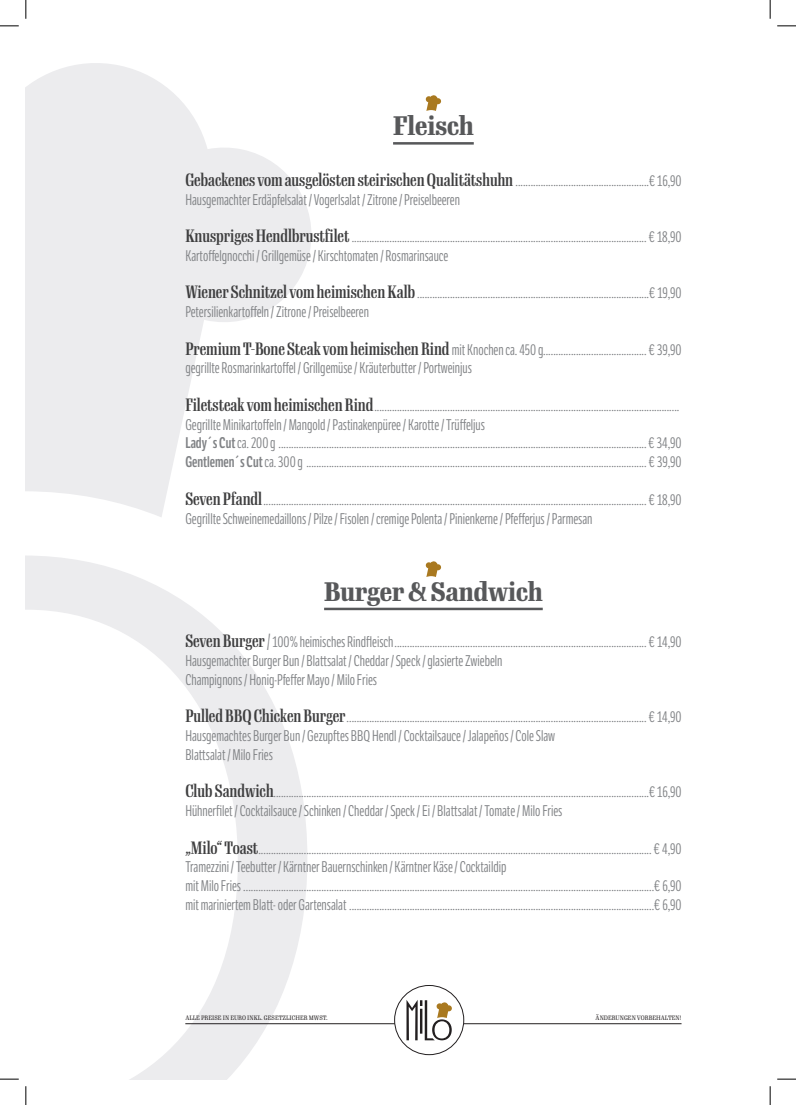
<style>
.page{position:relative;width:796px;height:1105px;background:#fff}
.page>*{position:absolute;margin:0;border:0;box-sizing:border-box;transform-origin:0 0}
.t1{font:700 26.25px "Gimlet Display Condensed";color:#57585a}
.t2{font:15px/18.8px "LFT Etica Compressed";color:#808285}
.t3{font:6.25px "Gimlet Text Compressed";color:#231f20}
.s1{font-family:"Gimlet Display Compressed";font-weight:500;font-size:17.5px;color:#3e3e3f}
.s2{font-weight:600}
.s3{font-family:"Gimlet Display Compressed";font-weight:500;font-size:17.5px}
</style>
<div class="page">
<svg style="left:26px;top:556px;width:281px;height:522px"></svg>
<svg style="left:26px;top:63px;width:285px;height:454px;fill:#ececee"></svg>
<div style="left:394px;top:984px;width:70px;height:70px;border:1px solid #231f20;border-radius:50%"></div>
<hr style="left:185px;top:1023px;width:210px;height:1px;background:#231f20">
<hr style="left:463px;top:1023px;width:218px;height:1px;background:#231f20">
<svg style="left:406px;top:1000px;width:46px;height:39px"></svg>
<hr style="left:420px;top:1008px;width:2px;height:25px;background:#231f20">
<hr style="left:393px;top:142px;width:81px;height:2px;background:#57585a">
<svg style="left:425px;top:95px;width:16px;height:16px"></svg>
<hr style="left:324px;top:607px;width:219px;height:3px;background:#57585a">
<svg style="left:425px;top:561px;width:16px;height:16px"></svg>
<svg style="left:0;top:25px;width:19px;height:2px"></svg>
<svg style="left:777px;top:25px;width:19px;height:2px"></svg>
<svg style="left:0;top:1078px;width:19px;height:1px"></svg>
<svg style="left:777px;top:1078px;width:19px;height:1px"></svg>
<svg style="left:25px;top:0;width:2px;height:19px"></svg>
<svg style="left:25px;top:1086px;width:2px;height:18px"></svg>
<svg style="left:769px;top:0;width:2px;height:19px"></svg>
<svg style="left:769px;top:1086px;width:2px;height:18px"></svg>
<h1 class="t1" style="left:393px;top:108px;width:82px">Fleisch</h1>
<p class="t2" style="left:185px;top:171px;width:498px"><span class="s1">Gebackenes vom ausgelösten steirischen Qualitätshuhn</span> .....................................................€ 16,90<br>Hausgemachter Erdäpfelsalat / Vogerlsalat / Zitrone / Preiselbeeren</p>
<p class="t2" style="left:185px;top:228px;width:498px"><span class="s1">Knuspriges Hendlbrustfilet</span>..................................................................................................................... € 18,90<br>Kartoffelgnocchi / Grillgemüse / Kirschtomaten / Rosmarinsauce</p>
<p class="t2" style="left:185px;top:284px;width:498px"><span class="s1">Wiener Schnitzel vom heimischen Kalb</span> ............................................................................................€ 19,90<br>Petersilienkartoffeln / Zitrone / Preiselbeeren</p>
<p class="t2" style="left:185px;top:340px;width:498px"><span class="s1">Premium T-Bone Steak vom heimischen Rind</span> mit Knochen ca. 450 g......................................... € 39,90 gegrillte Rosmarinkartoffel / Grillgemüse / Kräuterbutter / Portweinjus</p>
<p class="t2" style="left:185px;top:396px;width:498px"><span class="s1">Filetsteak vom heimischen Rind</span>.........................................................................................................................<br>Gegrillte Minikartoffeln / Mangold / Pastinakenpüree / Karotte / Trüffeljus<br><span class="s2">Lady´s Cut</span> ca. 200 g .................................................................................................................................................. € 34,90<br><span class="s2">Gentlemen´s Cut</span> ca. 300 g ....................................................................................................................................... € 39,90</p>
<p class="t2" style="left:185px;top:490px;width:498px"><span class="s1">Seven Pfandl</span>........................................................................................................................................................ € 18,90<br>Gegrillte Schweinemedaillons / Pilze / Fisolen / cremige Polenta / Pinienkerne / Pfefferjus / Parmesan</p>
<h1 class="t1" style="left:324px;top:573px;width:220px">Burger &amp; Sandwich</h1>
<p class="t2" style="left:185px;top:632px;width:498px"><span class="s1">Seven Burger</span> <span class="s3">/</span> 100% heimisches Rindfleisch.................................................................................................... € 14,90<br>Hausgemachter Burger Bun / Blattsalat / Cheddar / Speck / glasierte Zwiebeln<br>Champignons / Honig-Pfeffer Mayo / Milo Fries</p>
<p class="t2" style="left:185px;top:707px;width:498px"><span class="s1">Pulled BBQ Chicken Burger</span>....................................................................................................................... € 14,90<br>Hausgemachtes Burger Bun / Gezupftes BBQ Hendl / Cocktailsauce / Jalapeños / Cole Slaw<br>Blattsalat / Milo Fries</p>
<p class="t2" style="left:185px;top:782px;width:498px"><span class="s1">Club Sandwich</span>.....................................................................................................................................................€ 16,90<br>Hühnerfilet / Cocktailsauce / Schinken / Cheddar / Speck / Ei / Blattsalat / Tomate / Milo Fries</p>
<p class="t2" style="left:185px;top:839px;width:498px"><span class="s1">„Milo“ Toast</span>............................................................................................................................................................ € 4,90<br>Tramezzini / Teebutter / Kärntner Bauernschinken / Kärntner Käse / Cocktaildip<br>mit Milo Fries ...................................................................................................................................................................€ 6,90 mit mariniertem Blatt- oder Gartensalat .........................................................................................................................€ 6,90</p>
<p class="t3" style="left:185px;top:1013px;width:144px">ALLE PREISE IN EURO INKL. GESETZLICHER MWST.</p>
<p class="t3" style="left:595px;top:1013px;width:87px">ÄNDERUNGEN VORBEHALTEN!</p>
</div>
